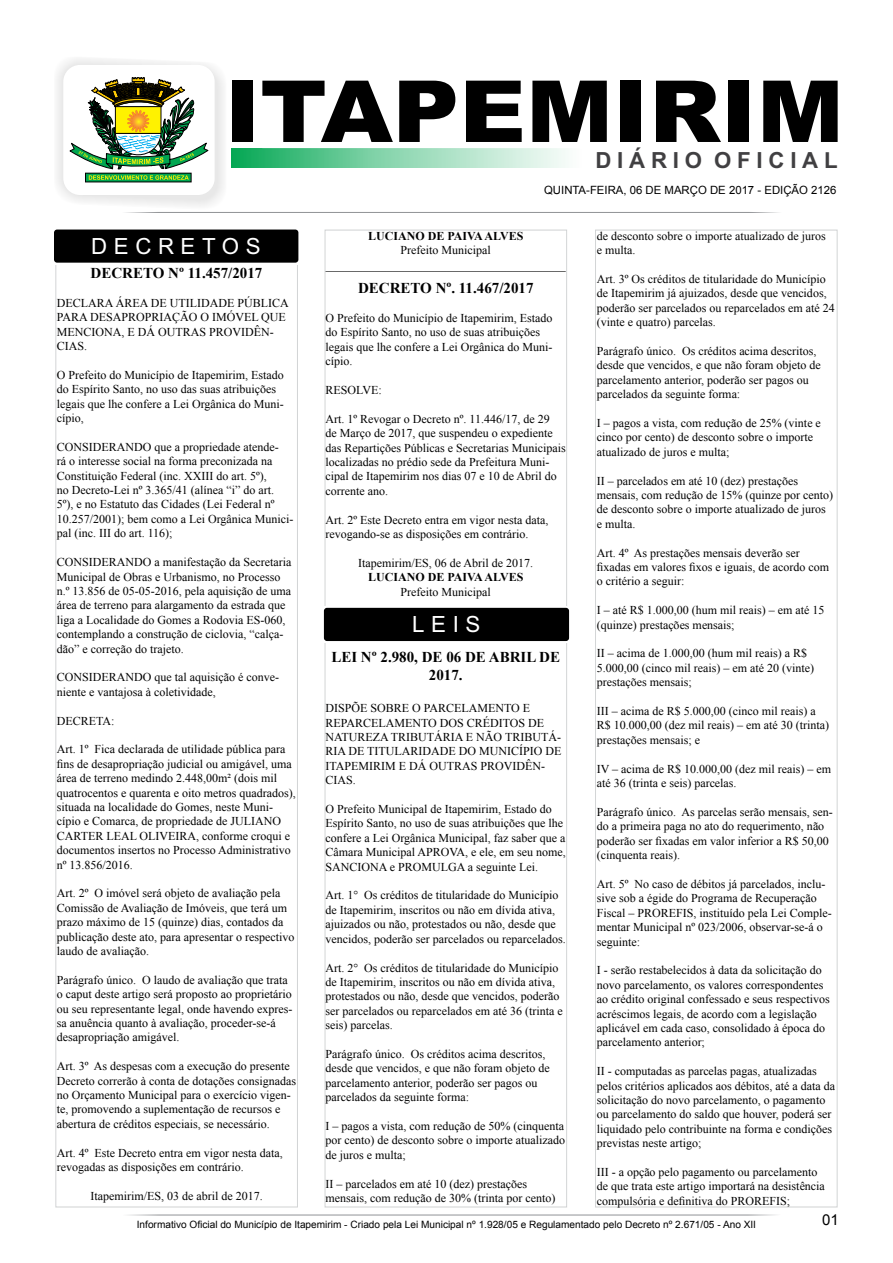
<style>
.page{position:relative;width:893px;height:1263px;background:#fff}
.page>*{position:absolute;margin:0;border:0;box-sizing:border-box;transform-origin:0 0}
.t1{font:900 85.65px "Arial";color:#000;scale:1.08 1}
.t2{font:22.35px "Arial";letter-spacing:.295em;color:#fff}
.t3{font:700 22.2px "Arial";letter-spacing:.26em;color:#414042}
.t4{font:700 15px/18px "Times New Roman";color:#000;text-align:center}
.t5{font:15px "Arial";color:#000}
.t6{font:12px/14.4px "Times New Roman";color:#000}
.t7{font:700 12px "Times New Roman";color:#000}
.t8{font:11.4px "Arial";color:#000}
.t9{font:10.05px "Arial";color:#000}
</style>
<div class="page">
<svg style="left:130px;top:1214px;width:646px;height:1px"></svg>
<svg style="left:57px;top:59px;width:722px;height:154px"></svg>
<svg style="left:231px;top:148px;width:396px;height:20px"></svg>
<div style="left:595px;top:230px;width:242px;height:977px;border:1px solid #d1d3d4"></div>
<div style="left:54px;top:228px;width:245px;height:36px;background:#898989"></div>
<div style="left:54px;top:230px;width:244px;height:33px;background:#000;border-radius:3px"></div>
<div style="left:324px;top:606px;width:245px;height:36px;background:#d4d4d4"></div>
<div style="left:324px;top:608px;width:245px;height:33px;background:#000;border-radius:3px"></div>
<h1 class="t1" style="left:224px;top:49px;width:575px">ITAPEMIRIM</h1>
<h3 class="t3" style="left:595px;top:146px;width:244px">DIÁRIO OFICIAL</h3>
<p class="t8" style="left:544px;top:182px;width:294px">QUINTA-FEIRA, 06 DE MARÇO DE 2017 - EDIÇÃO 2126</p>
<h2 class="t2" style="left:91px;top:232px;width:171px">DECRETOS</h2>
<p class="t4" style="left:91px;top:264px;width:173px">DECRETO Nº 11.457/2017</p>
<p class="t6" style="left:57px;top:295px;width:233px">DECLARA ÁREA DE UTILIDADE PÚBLICA<br>PARA DESAPROPRIAÇÃO O IMÓVEL QUE<br>MENCIONA, E DÁ OUTRAS PROVIDÊN-<br>CIAS.</p>
<p class="t6" style="left:57px;top:367px;width:229px">O Prefeito do Município de Itapemirim, Estado do Espírito Santo, no uso das suas atribuições legais que lhe confere a Lei Orgânica do Muni&shy;cípio,</p>
<p class="t6" style="left:57px;top:439px;width:238px">CONSIDERANDO que a propriedade atende-<br>rá o interesse social na forma preconizada na Constituição Federal (inc. XXIII do art. 5º),<br>no Decreto-Lei nº 3.365/41 (alínea “i” do art.<br>5º), e no Estatuto das Cidades (Lei Federal nº 10.257/2001); bem como a Lei Orgânica Munici&shy;pal (inc. III do art. 116);</p>
<p class="t6" style="left:57px;top:555px;width:236px">CONSIDERANDO a manifestação da Secretaria Municipal de Obras e Urbanismo, no Processo n.º 13.856 de 05-05-2016, pela aquisição de uma área de terreno para alargamento da estrada que liga a Localidade do Gomes a Rodovia ES-060, contemplando a construção de ciclovia, “calça&shy;dão” e correção do trajeto.</p>
<p class="t6" style="left:57px;top:670px;width:224px">CONSIDERANDO que tal aquisição é conve&shy;niente e vantajosa à coletividade,</p>
<p class="t6" style="left:57px;top:713px;width:59px">DECRETA:</p>
<p class="t6" style="left:57px;top:742px;width:240px">Art. 1º Fica declarada de utilidade pública para fins de desapropriação judicial ou amigável, uma área de terreno medindo 2.448,00m² (dois mil quatrocentos e quarenta e oito metros quadrados), situada na localidade do Gomes, neste Muni&shy;cípio e Comarca, de propriedade de JULIANO CARTER LEAL OLIVEIRA, conforme croqui e documentos insertos no Processo Administrativo nº 13.856/2016.</p>
<p class="t6" style="left:57px;top:886px;width:239px">Art. 2º O imóvel será objeto de avaliação pela Comissão de Avaliação de Imóveis, que terá um prazo máximo de 15 (quinze) dias, contados da publicação deste ato, para apresentar o respectivo laudo de avaliação.</p>
<p class="t6" style="left:57px;top:972px;width:237px">Parágrafo único. O laudo de avaliação que trata o caput deste artigo será proposto ao proprietário ou seu representante legal, onde havendo expres&shy;sa anuência quanto à avaliação, proceder-se-á desapropriação amigável.</p>
<p class="t6" style="left:57px;top:1059px;width:241px">Art. 3º As despesas com a execução do presente Decreto correrão à conta de dotações consignadas no Orçamento Municipal para o exercício vigen&shy;te, promovendo a suplementação de recursos e abertura de créditos especiais, se necessário.</p>
<p class="t6" style="left:57px;top:1145px;width:227px">Art. 4º Este Decreto entra em vigor nesta data, revogadas as disposições em contrário.</p>
<p class="t6" style="left:90px;top:1188px;width:174px">Itapemirim/ES, 03 de abril de 2017.</p>
<p class="t7" style="left:368px;top:227px;width:157px">LUCIANO DE PAIVA ALVES</p>
<p class="t6" style="left:326px;top:243px;width:241px;text-align:center">Prefeito Municipal ________________________________________</p>
<p class="t4" style="left:358px;top:279px;width:177px">DECRETO Nº. 11.467/2017</p>
<p class="t6" style="left:325px;top:311px;width:229px">O Prefeito do Município de Itapemirim, Estado do Espírito Santo, no uso de suas atribuições legais que lhe confere a Lei Orgânica do Muni&shy;cípio.</p>
<p class="t6" style="left:325px;top:383px;width:58px">RESOLVE:</p>
<p class="t6" style="left:325px;top:411px;width:242px">Art. 1º Revogar o Decreto nº. 11.446/17, de 29<br>de Março de 2017, que suspendeu o expediente das Repartições Públicas e Secretarias Municipais localizadas no prédio sede da Prefeitura Muni&shy;cipal de Itapemirim nos dias 07 e 10 de Abril do corrente ano.</p>
<p class="t6" style="left:325px;top:512px;width:224px">Art. 2º Este Decreto entra em vigor nesta data, revogando-se as disposições em contrário.</p>
<p class="t6" style="left:358px;top:555px;width:176px">Itapemirim/ES, 06 de Abril de 2017.</p>
<p class="t7" style="left:368px;top:569px;width:157px">LUCIANO DE PAIVA ALVES</p>
<p class="t6" style="left:401px;top:584px;width:92px">Prefeito Municipal</p>
<h2 class="t2" style="left:412px;top:610px;width:70px">LEIS</h2>
<p class="t4" style="left:331px;top:647px;width:230px">LEI Nº 2.980, DE 06 DE ABRIL DE<br>2017.</p>
<p class="t6" style="left:325px;top:701px;width:238px">DISPÕE SOBRE O PARCELAMENTO E<br>REPARCELAMENTO DOS CRÉDITOS DE<br>NATUREZA TRIBUTÁRIA E NÃO TRIBUTÁ-<br>RIA DE TITULARIDADE DO MUNICÍPIO DE<br>ITAPEMIRIM E DÁ OUTRAS PROVIDÊN-<br>CIAS.</p>
<p class="t6" style="left:325px;top:802px;width:242px">O Prefeito Municipal de Itapemirim, Estado do Espírito Santo, no uso de suas atribuições que lhe confere a Lei Orgânica Municipal, faz saber que a Câmara Municipal APROVA, e ele, em seu nome, SANCIONA e PROMULGA a seguinte Lei.</p>
<p class="t6" style="left:325px;top:888px;width:242px">Art. 1° Os créditos de titularidade do Município de Itapemirim, inscritos ou não em dívida ativa, ajuizados ou não, protestados ou não, desde que vencidos, poderão ser parcelados ou reparcelados.</p>
<p class="t6" style="left:325px;top:960px;width:239px">Art. 2° Os créditos de titularidade do Município de Itapemirim, inscritos ou não em dívida ativa, protestados ou não, desde que vencidos, poderão ser parcelados ou reparcelados em até 36 (trinta e seis) parcelas.</p>
<p class="t6" style="left:325px;top:1046px;width:226px">Parágrafo único. Os créditos acima descritos, desde que vencidos, e que não foram objeto de parcelamento anterior, poderão ser pagos ou parcelados da seguinte forma:</p>
<p class="t6" style="left:325px;top:1118px;width:241px;text-align:justify">I – pagos a vista, com redução de 50% (cinquenta por cento) de desconto sobre o importe atualizado de juros e multa;</p>
<p class="t6" style="left:325px;top:1176px;width:231px">II – parcelados em até 10 (dez) prestações mensais, com redução de 30% (trinta por cento)</p>
<p class="t6" style="left:597px;top:228px;width:230px">de desconto sobre o importe atualizado de juros e multa.</p>
<p class="t6" style="left:597px;top:272px;width:240px">Art. 3º Os créditos de titularidade do Município de Itapemirim já ajuizados, desde que vencidos, poderão ser parcelados ou reparcelados em até 24 (vinte e quatro) parcelas.</p>
<p class="t6" style="left:597px;top:344px;width:226px">Parágrafo único. Os créditos acima descritos, desde que vencidos, e que não foram objeto de parcelamento anterior, poderão ser pagos ou parcelados da seguinte forma:</p>
<p class="t6" style="left:597px;top:416px;width:226px">I – pagos a vista, com redução de 25% (vinte e cinco por cento) de desconto sobre o importe atualizado de juros e multa;</p>
<p class="t6" style="left:597px;top:473px;width:238px">II – parcelados em até 10 (dez) prestações mensais, com redução de 15% (quinze por cento) de desconto sobre o importe atualizado de juros e multa.</p>
<p class="t6" style="left:597px;top:545px;width:234px">Art. 4º As prestações mensais deverão ser fixadas em valores fixos e iguais, de acordo com o critério a seguir:</p>
<p class="t6" style="left:597px;top:603px;width:229px">I – até R$ 1.000,00 (hum mil reais) – em até 15 (quinze) prestações mensais;</p>
<p class="t6" style="left:597px;top:646px;width:219px">II – acima de 1.000,00 (hum mil reais) a R$<br>5.000,00 (cinco mil reais) – em até 20 (vinte) prestações mensais;</p>
<p class="t6" style="left:597px;top:704px;width:234px">III – acima de R$ 5.000,00 (cinco mil reais) a<br>R$ 10.000,00 (dez mil reais) – em até 30 (trinta) prestações mensais; e</p>
<p class="t6" style="left:597px;top:761px;width:236px">IV – acima de R$ 10.000,00 (dez mil reais) – em até 36 (trinta e seis) parcelas.</p>
<p class="t6" style="left:597px;top:804px;width:238px">Parágrafo único. As parcelas serão mensais, sen&shy;do a primeira paga no ato do requerimento, não poderão ser fixadas em valor inferior a R$ 50,00 (cinquenta reais).</p>
<p class="t6" style="left:597px;top:876px;width:236px">Art. 5º No caso de débitos já parcelados, inclu&shy;sive sob a égide do Programa de Recuperação Fiscal – PROREFIS, instituído pela Lei Comple&shy;mentar Municipal nº 023/2006, observar-se-á o seguinte:</p>
<p class="t6" style="left:597px;top:963px;width:235px">I - serão restabelecidos à data da solicitação do novo parcelamento, os valores correspondentes ao crédito original confessado e seus respectivos acréscimos legais, de acordo com a legislação aplicável em cada caso, consolidado à época do parcelamento anterior;</p>
<p class="t6" style="left:597px;top:1064px;width:240px">II - computadas as parcelas pagas, atualizadas pelos critérios aplicados aos débitos, até a data da solicitação do novo parcelamento, o pagamento ou parcelamento do saldo que houver, poderá ser liquidado pelo contribuinte na forma e condições previstas neste artigo;</p>
<p class="t6" style="left:597px;top:1164px;width:230px">III - a opção pelo pagamento ou parcelamento de que trata este artigo importará na desistência compulsória e definitiva do PROREFIS;</p>
<p class="t9" style="left:137px;top:1218px;width:621px">Informativo Oficial do Município de Itapemirim - Criado pela Lei Municipal nº 1.928/05 e Regulamentado pelo Decreto nº 2.671/05 - Ano XII</p>
<p class="t5" style="left:822px;top:1210px;width:18px">01</p>
</div>
